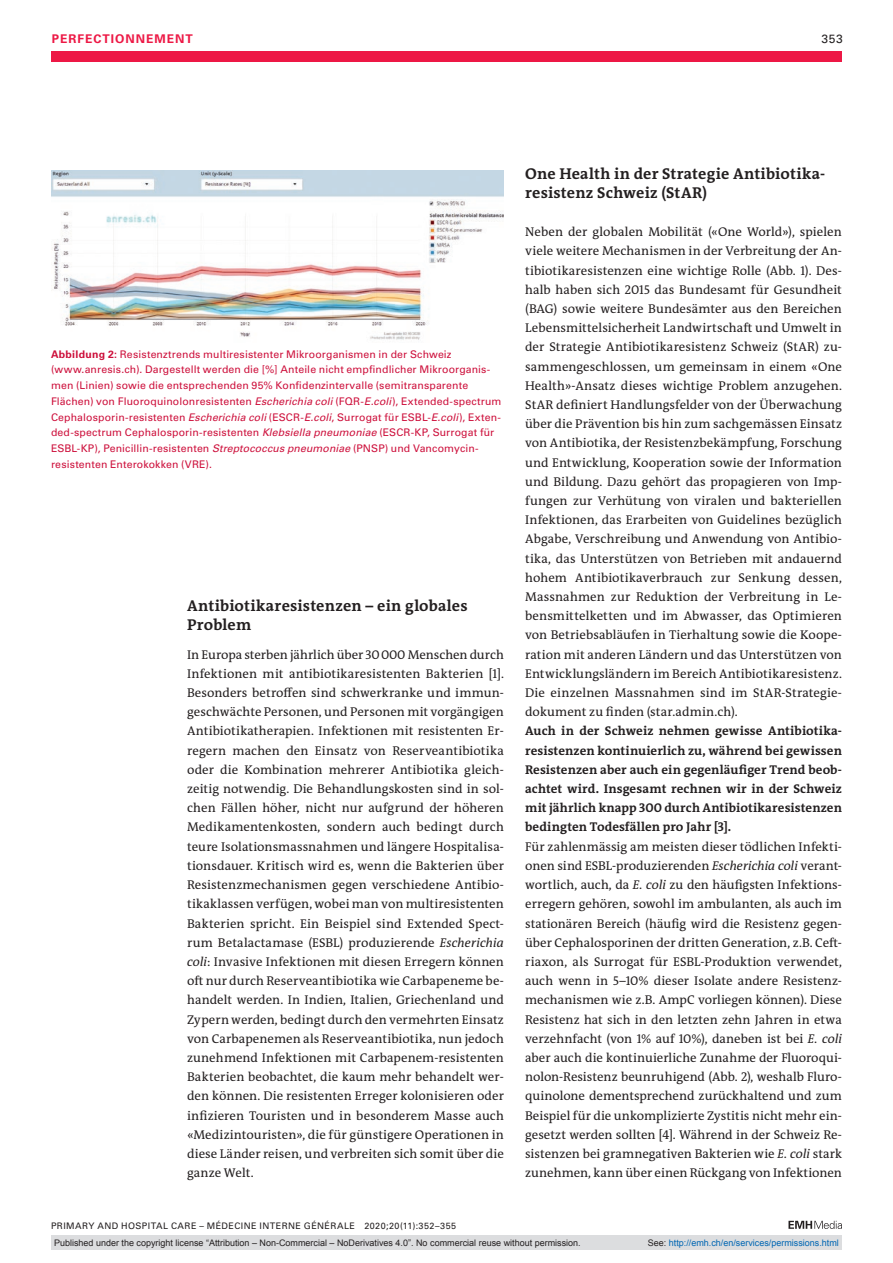
<style>
.page{position:relative;width:893px;height:1263px;background:#fff}
.page>*{position:absolute;margin:0;border:0;box-sizing:border-box;transform-origin:0 0}
.section-h1{font:700 15.75px/19.2px "The Antiqua B W7";letter-spacing:.015em;color:#231f20}
.section-pn{font:12.75px/19.2px "The Antiqua B W5 Plain";letter-spacing:.005em;color:#231f20;text-align:justify}
.section-pn-2{font:700 12.75px/19.2px "The Antiqua B W7";letter-spacing:.01em;color:#231f20;text-align:justify}
.ressort{font:700 12px "Univers LT Std";color:#ed1845}
.ressort-2{font:12px "Univers LT Std";color:#231f20}
.fig-caption{font:10.5px/15.8px "Univers LT Std";letter-spacing:.01em;color:#cd0f3b}
.t1{font:9px "Arial";color:#231f20}
.fusszeile{font:9px "Univers LT Std";letter-spacing:.05em;color:#231f20}
.t2{font:9px "Arial";color:#0066b3}
.s1{font-weight:700}
.s2{font-style:italic}
.s3{color:#231f20}
</style>
<div class="page">
<div style="left:51px;top:51px;width:791px;height:11px;background:#ed1845"></div>
<svg style="left:788px;top:1221px;width:54px;height:8px"></svg>
<img style="left:51px;top:170px;width:453px;height:170px">
<div style="left:51px;top:1235px;width:791px;height:15px;background:#dcdddf"></div>
<p class="ressort" style="left:52px;top:31px;width:18px">PERFECTIONNEMENT</p>
<p class="ressort-2" style="left:821px;top:31px;width:23px">353</p>
<p class="fig-caption" style="left:51px;top:346px;width:452px"><span class="s1">ABBILDUNG 2:</span> Resistenztrends multiresistenter Mikroorganismen in der Schweiz (www.anresis.ch). Dargestellt werden die [%] Anteile nicht empfindlicher Mikroorganis&shy;men (Linien) sowie die entsprechenden 95% Konfidenzintervalle (semitransparente Flächen) von Fluoroquinolonresistenten <span class="s2">Escherichia coli</span> (FQR-<span class="s2">E.coli</span>), Extended-spectrum Cephalosporin-resistenten <span class="s2">Escherichia coli</span> (ESCR-<span class="s2">E.coli</span>, Surrogat für ESBL-<span class="s2">E.coli</span>), Exten&shy;ded-spectrum Cephalosporin-resistenten <span class="s2">Klebsiella pneumoniae</span> (ESCR-KP, Surrogat für ESBL-KP), Penicillin-resistenten <span class="s2">Streptococcus pneumoniae</span> (PNSP) und Vancomycin&shy;resistenten Enterokokken (VRE).</p>
<p class="section-h1" style="left:187px;top:596px;width:282px">Antibiotikaresistenzen – ein globales<br>Problem</p>
<p class="section-pn" style="left:187px;top:645px;width:318px">In Europa sterben jährlich über 30000 Menschen durch Infektionen mit antibiotikaresistenten Bakterien [1].<br>Besonders betroffen sind schwerkranke und immun&shy;geschwächte Personen, und Personen mit vorgängigen Antibiotikatherapien. Infektionen mit resistenten Er&shy;regern machen den Einsatz von Reserveantibiotika oder die Kombination mehrerer Antibiotika gleich&shy;zeitig notwendig. Die Behandlungskosten sind in sol&shy;chen Fällen höher, nicht nur aufgrund der höheren Medikamentenkosten, sondern auch bedingt durch teure Isolationsmassnahmen und längere Hospitalisa&shy;tionsdauer. Kritisch wird es, wenn die Bakterien über Resistenzmechanismen gegen verschiedene Antibio&shy;tikaklassen verfügen, wobei man von multiresistenten Bakterien spricht. Ein Beispiel sind Extended Spect&shy;rum Betalactamase (ESBL) produzierende <span class="s2">Escherichia coli</span>: Invasive Infektionen mit diesen Erregern können oft nur durch Reserveantibiotika wie Carbapeneme be&shy;handelt werden. In Indien, Italien, Griechenland und Zypern werden, bedingt durch den vermehrten Einsatz von Carbapenemen als Reserveantibiotika, nun jedoch zunehmend Infektionen mit Carbapenem-resistenten Bakterien beobachtet, die kaum mehr behandelt wer&shy;den können. Die resistenten Erreger kolonisieren oder infizieren Touristen und in besonderem Masse auch «Medizintouristen», die für günstigere Operationen in diese Länder reisen, und verbreiten sich somit über die ganze Welt.</p>
<p class="fusszeile" style="left:51px;top:1220px;width:407px">PRIMARY AND HOSPITAL CARE – MÉDECINE INTERNE GÉNÉRALE 2020;20(11):352–355</p>
<p class="section-h1" style="left:525px;top:164px;width:301px">One Health in der Strategie Antibiotika&shy;resistenz Schweiz (StAR)</p>
<p class="section-pn" style="left:525px;top:222px;width:318px">Neben der globalen Mobilität («One World»), spielen viele weitere Mechanismen in der Verbreitung der An&shy;tibiotikaresistenzen eine wichtige Rolle (Abb. 1). Des&shy;halb haben sich 2015 das Bundesamt für Gesundheit (BAG) sowie weitere Bundesämter aus den Bereichen Lebensmittelsicherheit Landwirtschaft und Umwelt in der Strategie Antibiotikaresistenz Schweiz (StAR) zu&shy;sammengeschlossen, um gemeinsam in einem «One Health»-Ansatz dieses wichtige Problem anzugehen.<br>StAR definiert Handlungsfelder von der Überwachung über die Prävention bis hin zum sachgemässen Einsatz von Antibiotika, der Resistenzbekämpfung, Forschung und Entwicklung, Kooperation sowie der Information und Bildung. Dazu gehört das propagieren von Imp&shy;fungen zur Verhütung von viralen und bakteriellen Infektionen, das Erarbeiten von Guidelines bezüglich Abgabe, Verschreibung und Anwendung von Antibio&shy;tika, das Unterstützen von Betrieben mit andauernd hohem Antibiotikaverbrauch zur Senkung dessen, Massnahmen zur Reduktion der Verbreitung in Le&shy;bensmittelketten und im Abwasser, das Optimieren von Betriebsabläufen in Tierhaltung sowie die Koope&shy;ration mit anderen Ländern und das Unterstützen von Entwicklungsländern im Bereich Antibiotikaresistenz.<br>Die einzelnen Massnahmen sind im StAR-Strategie&shy;dokument zu finden (star.admin.ch).</p>
<p class="section-pn-2" style="left:525px;top:722px;width:318px">Auch in der Schweiz nehmen gewisse Antibiotika&shy;resistenzen kontinuierlich zu, während bei gewissen Resistenzen aber auch ein gegenläufiger Trend beob&shy;achtet wird. Insgesamt rechnen wir in der Schweiz mit jährlich knapp 300 durch Antibiotikaresistenzen bedingten Todesfällen pro Jahr [3].</p>
<p class="section-pn" style="left:525px;top:837px;width:318px">Für zahlenmässig am meisten dieser tödlichen Infekti&shy;onen sind ESBL-produzierenden <span class="s2">Escherichia coli</span> verant&shy;wortlich, auch, da <span class="s2">E. coli</span> zu den häufigsten Infektions&shy;erregern gehören, sowohl im ambulanten, als auch im stationären Bereich (häufig wird die Resistenz gegen&shy;über Cephalosporinen der dritten Generation, z.B. Ceft&shy;riaxon, als Surrogat für ESBL-Produktion verwendet, auch wenn in 5–10% dieser Isolate andere Resistenz&shy;mechanismen wie z.B. AmpC vorliegen können). Diese Resistenz hat sich in den letzten zehn Jahren in etwa verzehnfacht (von 1% auf 10%), daneben ist bei <span class="s2">E. coli </span>aber auch die kontinuierliche Zunahme der Fluoroqui&shy;nolon-Resistenz beunruhigend (Abb. 2), weshalb Fluro&shy;quinolone dementsprechend zurückhaltend und zum Beispiel für die unkomplizierte Zystitis nicht mehr ein&shy;gesetzt werden sollten [4]. Während in der Schweiz Re&shy;sistenzen bei gramnegativen Bakterien wie <span class="s2">E. coli</span> stark zunehmen, kann über einen Rückgang von Infektionen</p>
<p class="t1" style="left:54px;top:1237px;width:528px">Published under the copyright license “Attribution – Non-Commercial – NoDerivatives 4.0”. No commercial reuse without permission.</p>
<p class="t2" style="left:648px;top:1237px;width:193px"><span class="s3">See:</span> http://emh.ch/en/services/permissions.html</p>
</div>
